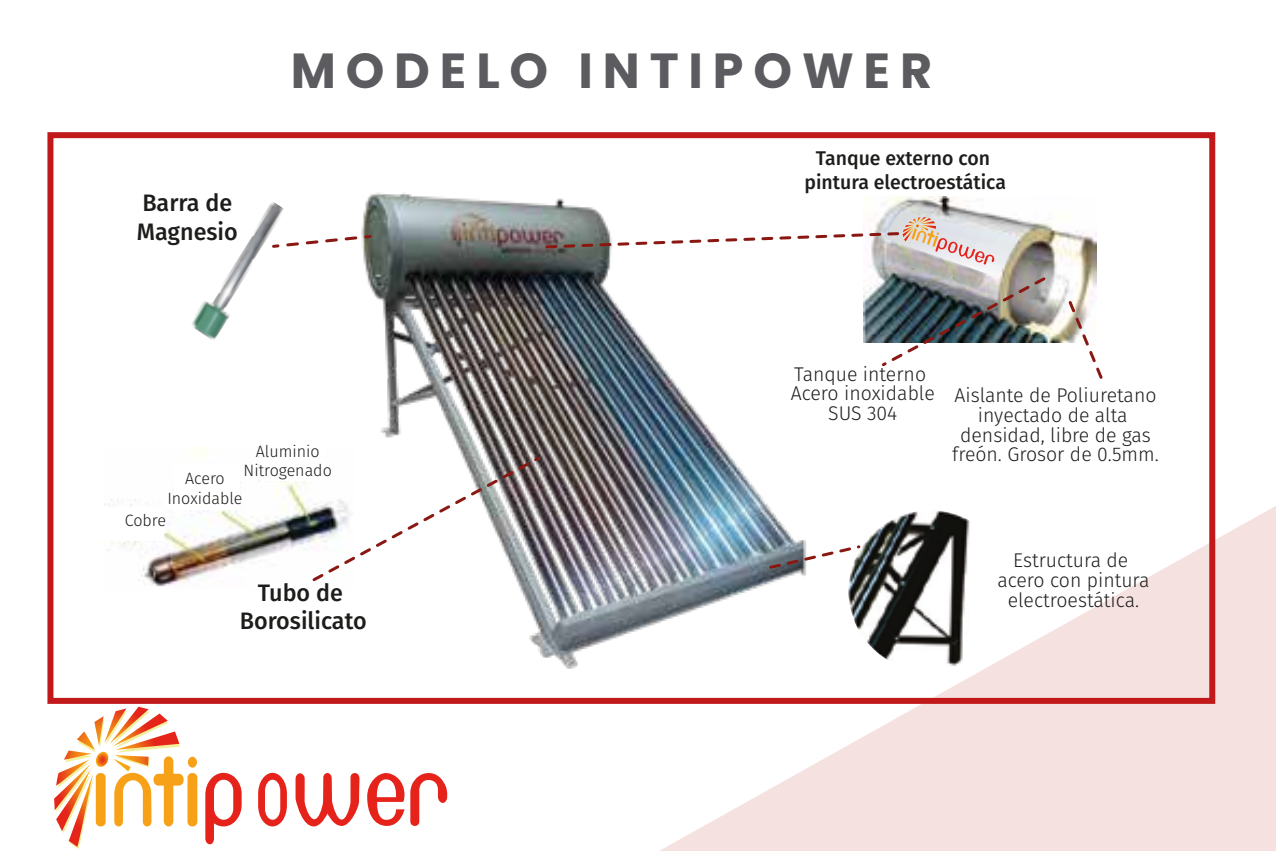
<style>
.page{position:relative;width:1276px;height:851px;background:#fff}
.page>*{position:absolute;margin:0;border:0;box-sizing:border-box;transform-origin:0 0}
.t1{font:700 49.2px "Poppins";letter-spacing:.2em;color:#5c5c60}
.t2{font:500 23.7px/28.5px "Fira Sans";color:#1d1d1b}
.t3{font:300 19.8px/19.8px "Fira Sans";color:#1d1d1b;text-align:center}
.t4{font:500 19.8px/23.7px "Fira Sans";color:#1d1d1b;text-align:center}
.t5{font:300 16.5px/19.5px "Fira Sans";color:#1d1d1b;text-align:center}
</style>
<div class="page">
<svg style="left:283px;top:349px;width:993px;height:501px"></svg>
<div style="left:47px;top:132px;width:1168px;height:571px;border:6px solid #c1181a"></div>
<img style="left:104px;top:447px;width:232px;height:142px">
<div style="left:104px;top:507px;width:59px;height:33px;background:#fff"></div>
<div style="left:174px;top:464px;width:66px;height:45px;background:#fff"></div>
<div style="left:260px;top:435px;width:66px;height:45px;background:#fff"></div>
<img style="left:336px;top:192px;width:488px;height:488px">
<img style="left:863px;top:196px;width:234px;height:146px">
<img style="left:848px;top:510px;width:150px;height:161px">
<img style="left:192px;top:202px;width:92px;height:138px">
<svg style="left:365px;top:235px;width:5px;height:3px"></svg>
<svg style="left:273px;top:234px;width:86px;height:15px"></svg>
<svg style="left:310px;top:454px;width:232px;height:129px"></svg>
<img style="left:544px;top:211px;width:504px;height:157px">
<svg style="left:1066px;top:298px;width:40px;height:86px"></svg>
<svg style="left:767px;top:543px;width:95px;height:28px"></svg>
<svg style="left:367px;top:772px;width:37px;height:53px"></svg>
<svg style="left:410px;top:772px;width:37px;height:53px"></svg>
<svg style="left:295px;top:772px;width:64px;height:54px"></svg>
<svg style="left:258px;top:772px;width:29px;height:54px"></svg>
<svg style="left:205px;top:772px;width:37px;height:72px"></svg>
<div style="left:187px;top:772px;width:10px;height:54px;background:#f6a118;border-radius:5px"></div>
<div style="left:188px;top:756px;width:9px;height:11px;background:#f6a118;border-radius:50%"></div>
<svg style="left:54px;top:706px;width:130px;height:143px"></svg>
<p class="t2" style="left:137px;top:187px;width:102px">Barra de<br>Magnesio</p>
<h1 class="t1" style="left:291px;top:42px;width:643px">MODELO INTIPOWER</h1>
<p class="t4" style="left:804px;top:145px;width:203px">Tanque externo con pintura electroestática</p>
<p class="t5" style="left:243px;top:441px;width:90px">Aluminio<br>Nitrogenado</p>
<p class="t5" style="left:167px;top:468px;width:77px">Acero<br>Inoxidable</p>
<p class="t5" style="left:125px;top:510px;width:43px">Cobre</p>
<p class="t2" style="left:240px;top:577px;width:128px;text-align:center">Tubo de<br>Borosilicato</p>
<p class="t3" style="left:791px;top:363px;width:146px">Tanque interno<br>Acero inoxidable<br>SUS 304</p>
<p class="t3" style="left:952px;top:385px;width:208px">Aislante de Poliuretano inyectado de alta densidad, libre de gas freón. Grosor de 0.5mm.</p>
<p class="t3" style="left:997px;top:550px;width:154px">Estructura de acero con pintura electroestática.</p>
</div>
